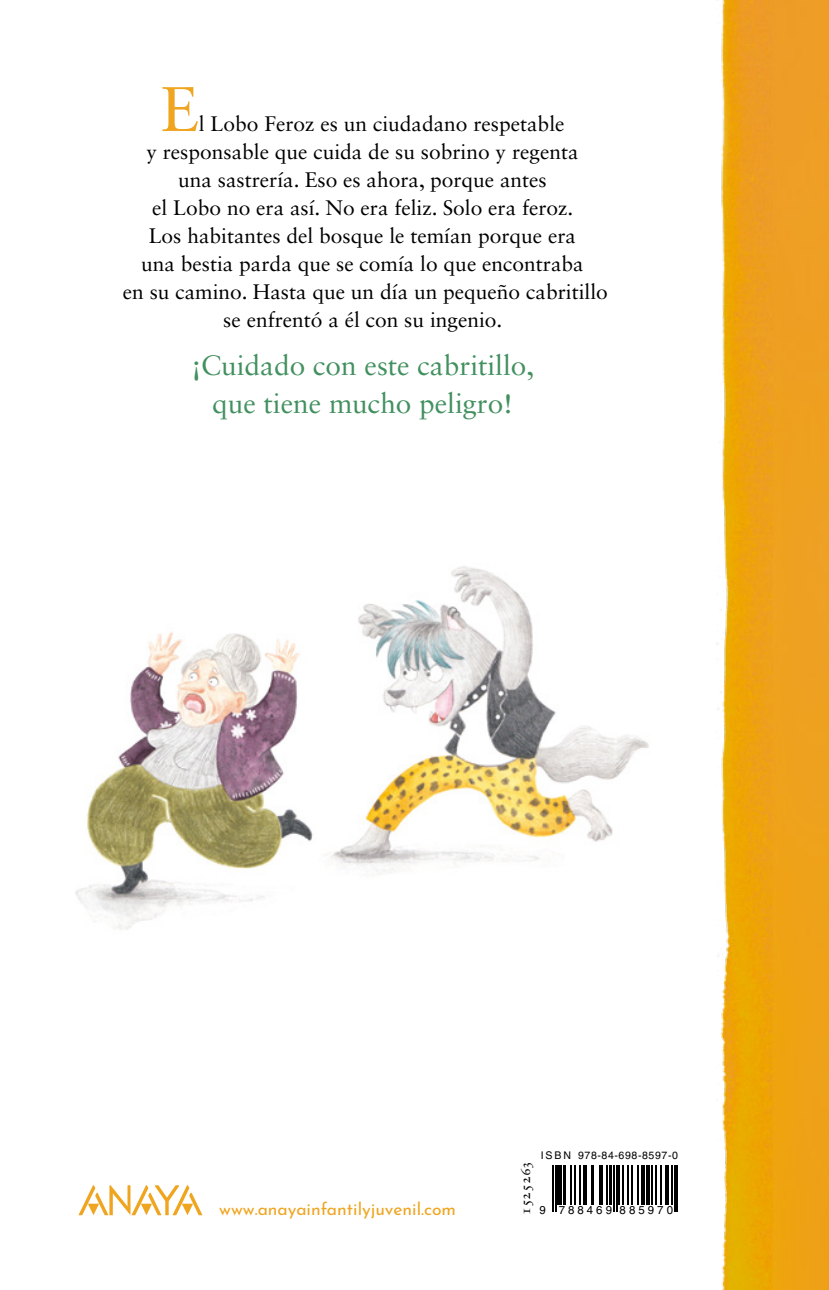
<style>
.page{position:relative;width:829px;height:1290px;background:#fff}
.page>*{position:absolute;margin:0;border:0;box-sizing:border-box;transform-origin:0 0}
.t1{font:63px "Sabon LT Std";color:#efa520}
.t2{font:28px "Sabon LT Std";color:#42905f}
.t3{font:21px "Sabon LT Std";color:#000}
.t4{font:17.5px "Josefin Sans";color:#efa520}
.t5{font:14px "Sabon LT Std";color:#000}
.t6{font:11.38px "Helvetica LT Std";letter-spacing:.265em;color:#000}
.t7{font:10.5px "Helvetica LT Std";letter-spacing:.055em;color:#000}
</style>
<div class="page">
<img style="left:716px;top:0;width:112px;height:1290px">
<img style="left:75px;top:566px;width:574px;height:364px">
<svg style="left:78px;top:1185px;width:124px;height:30px"></svg>
<hr style="left:552px;top:1165px;width:2px;height:46px;background:#000">
<hr style="left:555px;top:1165px;width:1px;height:46px;background:#000">
<div style="left:557px;top:1165px;width:5px;height:40px;background:#000"></div>
<hr style="left:563px;top:1165px;width:2px;height:40px;background:#000">
<hr style="left:570px;top:1165px;width:1px;height:40px;background:#000">
<hr style="left:574px;top:1165px;width:1px;height:40px;background:#000">
<hr style="left:579px;top:1165px;width:1px;height:40px;background:#000">
<hr style="left:583px;top:1165px;width:1px;height:40px;background:#000">
<hr style="left:585px;top:1165px;width:2px;height:40px;background:#000">
<hr style="left:591px;top:1165px;width:2px;height:40px;background:#000">
<hr style="left:598px;top:1165px;width:2px;height:40px;background:#000">
<hr style="left:601px;top:1165px;width:1px;height:40px;background:#000">
<hr style="left:606px;top:1165px;width:2px;height:40px;background:#000">
<hr style="left:609px;top:1165px;width:3px;height:40px;background:#000">
<hr style="left:613px;top:1165px;width:1px;height:46px;background:#000">
<hr style="left:616px;top:1165px;width:1px;height:46px;background:#000">
<hr style="left:618px;top:1165px;width:1px;height:40px;background:#000">
<hr style="left:622px;top:1165px;width:1px;height:40px;background:#000">
<hr style="left:627px;top:1165px;width:2px;height:40px;background:#000">
<hr style="left:631px;top:1165px;width:2px;height:40px;background:#000">
<hr style="left:637px;top:1165px;width:1px;height:40px;background:#000">
<hr style="left:641px;top:1165px;width:4px;height:40px;background:#000">
<hr style="left:646px;top:1165px;width:4px;height:40px;background:#000">
<hr style="left:651px;top:1165px;width:1px;height:40px;background:#000">
<hr style="left:655px;top:1165px;width:1px;height:40px;background:#000">
<hr style="left:660px;top:1165px;width:2px;height:40px;background:#000">
<svg style="left:665px;top:1165px;width:3px;height:40px"></svg>
<hr style="left:671px;top:1165px;width:1px;height:40px;background:#000">
<hr style="left:674px;top:1165px;width:1px;height:46px;background:#000">
<hr style="left:676px;top:1165px;width:2px;height:46px;background:#000">
<p class="t1" style="left:160px;top:72px;width:40px">E</p>
<p class="t3" style="left:199px;top:111px;width:367px">l Lobo Feroz es un ciudadano respetable</p>
<p class="t3" style="left:146px;top:139px;width:433px">y responsable que cuida de su sobrino y regenta</p>
<p class="t3" style="left:178px;top:167px;width:370px">una sastrería. Eso es ahora, porque antes</p>
<p class="t3" style="left:152px;top:195px;width:422px">el Lobo no era así. No era feliz. Solo era feroz.</p>
<p class="t3" style="left:149px;top:223px;width:429px">Los habitantes del bosque le temían porque era</p>
<p class="t3" style="left:141px;top:251px;width:444px">una bestia parda que se comía lo que encontraba</p>
<p class="t3" style="left:123px;top:279px;width:486px">en su camino. Hasta que un día un pequeño cabritillo</p>
<p class="t3" style="left:223px;top:307px;width:280px">se enfrentó a él con su ingenio.</p>
<p class="t2" style="left:192px;top:348px;width:344px">¡Cuidado con este cabritillo,</p>
<p class="t2" style="left:212px;top:386px;width:302px">que tiene mucho peligro!</p>
<p class="t4" style="left:219px;top:1194px;width:238px">www.anayainfantilyjuvenil.com</p>
<p class="t7" style="left:540px;top:1149px;width:139px">ISBN 978-84-698-8597-0</p>
<p class="t5" style="left:517px;top:1215px;width:56px;rotate:-90deg">1525263</p>
<p class="t6" style="left:539px;top:1204px;width:135px">9 788469 885970</p>
</div>
